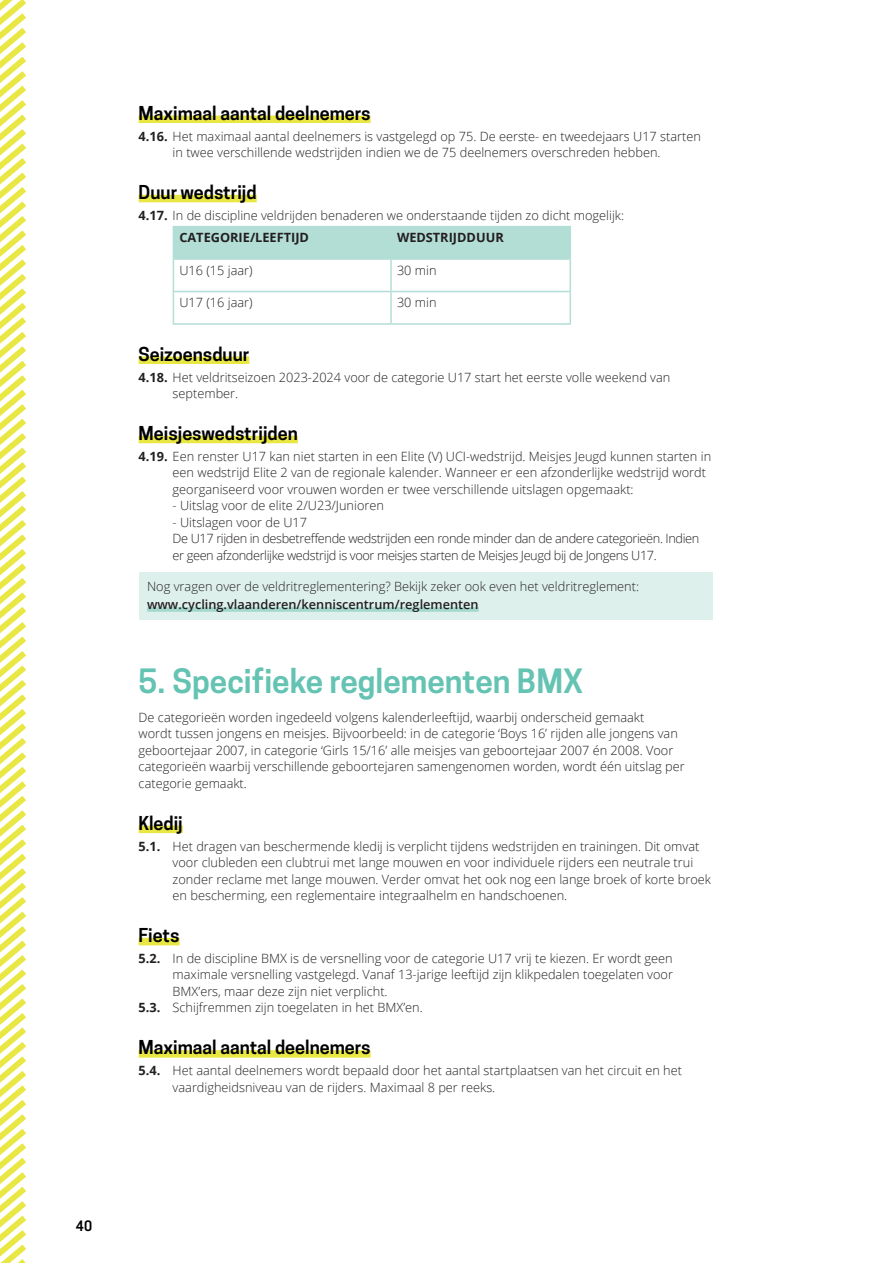
<style>
.page{position:relative;width:893px;height:1263px;background:#fff}
.page>*{position:absolute;margin:0;border:0;box-sizing:border-box;transform-origin:0 0}
.t1{font:600 31.5px "Cooper Hewitt";color:#64c3b2}
.t2{font:600 18px "Cooper Hewitt";color:#000001}
.t3{font:600 13.5px "Cooper Hewitt";color:#000001}
.t4{font:300 12.75px/16.5px "Open Sans";color:#231f20}
.t5{font:300 12.75px/16.5px "Open Sans";letter-spacing:-.03em;color:#231f20}
.t6{font:600 12.75px "Open Sans";color:#231f20}
.t7{font:700 12.75px "Open Sans";color:#231f20}
.s1{font-weight:700}
</style>
<div class="page">
<svg style="left:0;top:0;width:26px;height:1263px"></svg>
<div style="left:139px;top:116px;width:232px;height:7px;background:#e9e744"></div>
<div style="left:139px;top:195px;width:118px;height:7px;background:#e9e744"></div>
<div style="left:139px;top:356px;width:110px;height:8px;background:#e9e744"></div>
<div style="left:139px;top:436px;width:159px;height:7px;background:#e9e744"></div>
<div style="left:140px;top:572px;width:573px;height:48px;background:#def0ec"></div>
<div style="left:147px;top:607px;width:332px;height:5px;background:#a5d8cd"></div>
<div style="left:139px;top:826px;width:44px;height:7px;background:#e9e744"></div>
<div style="left:139px;top:938px;width:41px;height:7px;background:#e9e744"></div>
<div style="left:139px;top:1050px;width:232px;height:8px;background:#e9e744"></div>
<div style="left:174px;top:227px;width:396px;height:31px;background:#b3ded5"></div>
<hr style="left:173px;top:260px;width:1px;height:31px;background:#b3ded5">
<hr style="left:390px;top:260px;width:2px;height:31px;background:#b3ded5">
<hr style="left:570px;top:260px;width:1px;height:31px;background:#b3ded5">
<hr style="left:173px;top:291px;width:218px;height:1px;background:#b3ded5">
<hr style="left:173px;top:292px;width:1px;height:31px;background:#b3ded5">
<hr style="left:391px;top:291px;width:180px;height:1px;background:#b3ded5">
<hr style="left:390px;top:292px;width:2px;height:31px;background:#b3ded5">
<hr style="left:570px;top:292px;width:1px;height:31px;background:#b3ded5">
<hr style="left:173px;top:323px;width:218px;height:2px;background:#b3ded5">
<hr style="left:391px;top:323px;width:180px;height:2px;background:#b3ded5">
<hr style="left:173px;top:226px;width:218px;height:1px;background:#b3ded5">
<hr style="left:173px;top:227px;width:1px;height:31px;background:#b3ded5">
<hr style="left:391px;top:226px;width:180px;height:1px;background:#b3ded5">
<hr style="left:570px;top:227px;width:1px;height:31px;background:#b3ded5">
<hr style="left:173px;top:258px;width:218px;height:2px;background:#b3ded5">
<hr style="left:391px;top:258px;width:180px;height:2px;background:#b3ded5">
<hr style="left:390px;top:227px;width:2px;height:31px;background:#b3ded5">
<h2 class="t2" style="left:139px;top:102px;width:233px">Maximaal aantal deelnemers</h2>
<p class="t4" style="left:139px;top:127px;width:564px;text-align:center"><span class="s1">4.16.</span> Het maximaal aantal deelnemers is vastgelegd op 75. De eerste- en tweedejaars U17 starten in twee verschillende wedstrijden indien we de 75 deelnemers overschreden hebben.</p>
<h2 class="t2" style="left:139px;top:182px;width:120px">Duur wedstrijd</h2>
<p class="t4" style="left:179px;top:204px;width:446px;line-height:22.5px;text-indent:-41px"><span class="s1">4.17.</span> In de discipline veldrijden benaderen we onderstaande tijden zo dicht mogelijk:<br><span class="s1">CATEGORIE/LEEFTIJD</span></p>
<p class="t7" style="left:397px;top:229px;width:108px">WEDSTRIJDDUUR</p>
<p class="t4" style="left:179px;top:262px;width:75px">U16 (15 jaar)</p>
<p class="t4" style="left:397px;top:262px;width:41px">30 min</p>
<p class="t4" style="left:179px;top:294px;width:75px">U17 (16 jaar)</p>
<p class="t4" style="left:397px;top:294px;width:41px">30 min</p>
<h2 class="t2" style="left:139px;top:343px;width:112px">Seizoensduur</h2>
<p class="t4" style="left:173px;top:368px;width:499px;text-indent:-34px"><span class="s1">4.18.</span> Het veldritseizoen 2023-2024 voor de categorie U17 start het eerste volle weekend van september.</p>
<h2 class="t2" style="left:139px;top:423px;width:161px">Meisjeswedstrijden</h2>
<p class="t4" style="left:173px;top:448px;width:540px;text-indent:-34px"><span class="s1">4.19.</span> Een renster U17 kan niet starten in een Elite (V) UCI-wedstrijd. Meisjes Jeugd kunnen starten in een wedstrijd Elite 2 van de regionale kalender. Wanneer er een afzonderlijke wedstrijd wordt georganiseerd voor vrouwen worden er twee verschillende uitslagen opgemaakt:</p>
<p class="t4" style="left:173px;top:497px;width:213px">- Uitslag voor de elite 2/U23/Junioren</p>
<p class="t5" style="left:173px;top:514px;width:528px">- Uitslagen voor de U17<br>De U17 rijden in desbetreffende wedstrijden een ronde minder dan de andere categorieën. Indien er geen afzonderlijke wedstrijd is voor meisjes starten de Meisjes Jeugd bij de Jongens U17.</p>
<p class="t4" style="left:147px;top:577px;width:493px">Nog vragen over de veldritreglementering? Bekijk zeker ook even het veldritreglement:</p>
<p class="t6" style="left:147px;top:595px;width:333px">www.cycling.vlaanderen/kenniscentrum/reglementen</p>
<h1 class="t1" style="left:139px;top:662px;width:446px">5. Specifieke reglementen BMX</h1>
<p class="t4" style="left:139px;top:709px;width:548px">De categorieën worden ingedeeld volgens kalenderleeftijd, waarbij onderscheid gemaakt<br>wordt tussen jongens en meisjes. Bijvoorbeeld: in de categorie ‘Boys 16’ rijden alle jongens van geboortejaar 2007, in categorie ‘Girls 15/16’ alle meisjes van geboortejaar 2007 én 2008. Voor categorieën waarbij verschillende geboortejaren samengenomen worden, wordt één uitslag per categorie gemaakt.</p>
<h2 class="t2" style="left:139px;top:812px;width:46px">Kledij</h2>
<p class="t4" style="left:173px;top:837px;width:540px;text-indent:-34px"><span class="s1">5.1.</span> Het dragen van beschermende kledij is verplicht tijdens wedstrijden en trainingen. Dit omvat voor clubleden een clubtrui met lange mouwen en voor individuele rijders een neutrale trui zonder reclame met lange mouwen. Verder omvat het ook nog een lange broek of korte broek en bescherming, een reglementaire integraalhelm en handschoenen.</p>
<h2 class="t2" style="left:139px;top:925px;width:42px">Fiets</h2>
<p class="t4" style="left:139px;top:950px;width:536px"><span class="s1">5.2.</span> In de discipline BMX is de versnelling voor de categorie U17 vrij te kiezen. Er wordt geen</p>
<p class="t4" style="left:173px;top:966px;width:502px">maximale versnelling vastgelegd. Vanaf 13-jarige leeftijd zijn klikpedalen toegelaten voor</p>
<p class="t4" style="left:173px;top:983px;width:217px">BMX’ers, maar deze zijn niet verplicht.</p>
<p class="t4" style="left:139px;top:999px;width:286px"><span class="s1">5.3.</span> Schijfremmen zijn toegelaten in het BMX’en.</p>
<h2 class="t2" style="left:139px;top:1037px;width:233px">Maximaal aantal deelnemers</h2>
<p class="t4" style="left:173px;top:1062px;width:511px;text-indent:-34px"><span class="s1">5.4.</span> Het aantal deelnemers wordt bepaald door het aantal startplaatsen van het circuit en het vaardigheidsniveau van de rijders. Maximaal 8 per reeks.</p>
<p class="t3" style="left:76px;top:1217px;width:18px">40</p>
</div>
